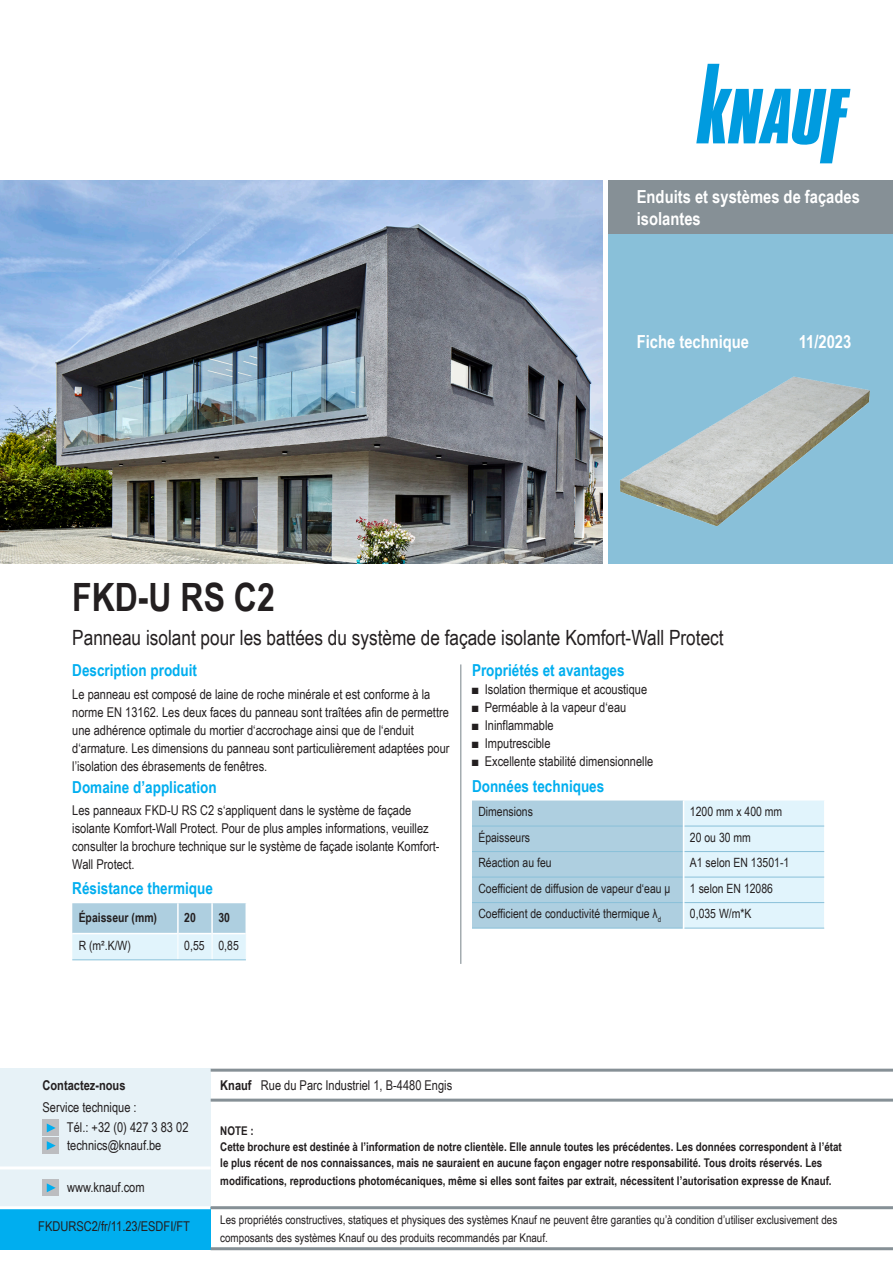
<style>
.page{position:relative;width:893px;height:1263px;background:#fff}
.page>*{position:absolute;margin:0;border:0;box-sizing:border-box;transform-origin:0 0}
.t1{font:700 39px "Arial Narrow";color:#231f20}
.t2{font:21px "Arial Narrow";color:#231f20}
.t3{font:700 18px/21.6px "Arial Narrow";color:#fff}
.Ue3_Beschreibung_11_cyan_TB{font:700 16.5px "Arial Narrow";color:#00aeef}
.Aufz_Eigenschaften_1te_Zeile_TB{font:700 16.5px "Arial Narrow";color:#00aeef}
.Text_TB{font:700 16.5px "Arial Narrow";color:#00aeef}
.Text_TB-2{font:13.5px/18px "Arial Narrow";color:#231f20}
.Tab_Kopf_TB{font:13.5px "Arial Narrow";color:#231f20}
.Tab_Kopf_TB-2{font:700 13.5px "Arial Narrow";color:#231f20}
.Text_TB-3{font:12.75px "Arial Narrow";color:#231f20}
.Tab_Kopf_TB-3{font:700 12.75px "Arial Narrow";color:#231f20}
.Tab_Kopf_TB-4{font:700 12px/16px "Arial Narrow";color:#231f20}
.Tab_Kopf_TB-5{font:12px/18px "Arial Narrow";color:#231f20}
.s1{font-weight:700}
</style>
<div class="page">
<img style="left:0;top:181px;width:603px;height:382px">
<div style="left:608px;top:181px;width:285px;height:382px;background:#89c0d9"></div>
<hr style="left:472px;top:928px;width:211px;height:1px;background:#89c0d9">
<hr style="left:684px;top:928px;width:140px;height:1px;background:#89c0d9">
<svg style="left:472px;top:800px;width:353px;height:128px;background:#c0ddea"></svg>
<div style="left:608px;top:180px;width:285px;height:54px;background:#869096"></div>
<hr style="left:460px;top:664px;width:1px;height:300px;background:#869096">
<svg style="left:72px;top:903px;width:174px;height:56px;background:#c6e0ed"></svg>
<hr style="left:72px;top:933px;width:105px;height:1px;background:#fff">
<hr style="left:179px;top:933px;width:32px;height:1px;background:#fff">
<hr style="left:213px;top:933px;width:33px;height:1px;background:#fff">
<hr style="left:72px;top:959px;width:106px;height:1px;background:#89c0d9">
<hr style="left:178px;top:959px;width:34px;height:1px;background:#89c0d9">
<hr style="left:212px;top:959px;width:34px;height:1px;background:#89c0d9">
<hr style="left:177px;top:903px;width:2px;height:31px;background:#fff">
<hr style="left:211px;top:903px;width:2px;height:31px;background:#fff">
<div style="left:0;top:1069px;width:210px;height:139px;background:#e7f2f7"></div>
<div style="left:0;top:1208px;width:210px;height:42px;background:#00aeef"></div>
<hr style="left:0;top:1166px;width:211px;height:3px;background:#fff">
<hr style="left:0;top:1206px;width:211px;height:3px;background:#fff">
<hr style="left:211px;top:1069px;width:682px;height:3px;background:#869096">
<hr style="left:211px;top:1098px;width:682px;height:3px;background:#869096">
<hr style="left:211px;top:1206px;width:682px;height:3px;background:#869096">
<hr style="left:211px;top:1247px;width:682px;height:3px;background:#869096">
<div style="left:43px;top:1119px;width:16px;height:16px;background:#bcbdc0"></div>
<div style="left:43px;top:1137px;width:16px;height:17px;background:#bcbdc0"></div>
<div style="left:43px;top:1180px;width:16px;height:16px;background:#bcbdc0"></div>
<svg style="left:47px;top:1123px;width:9px;height:9px"></svg>
<svg style="left:47px;top:1141px;width:9px;height:9px"></svg>
<svg style="left:47px;top:1183px;width:9px;height:9px"></svg>
<svg style="left:696px;top:64px;width:154px;height:99px"></svg>
<img style="left:620px;top:376px;width:250px;height:150px">
<p class="t3" style="left:637px;top:185px;width:225px">Enduits et systèmes de façades isolantes</p>
<p class="t3" style="left:637px;top:330px;width:114px">Fiche technique</p>
<p class="t3" style="left:799px;top:330px;width:54px">11/2023</p>
<p class="t1" style="left:72px;top:568px;width:204px">FKD-U RS C2</p>
<p class="t2" style="left:72px;top:622px;width:653px">Panneau isolant pour les battées du système de façade isolante Komfort-Wall Protect</p>
<p class="Ue3_Beschreibung_11_cyan_TB" style="left:72px;top:658px;width:126px">Description produit</p>
<p class="Text_TB-2" style="left:72px;top:684px;width:379px">Le panneau est composé de laine de roche minérale et est conforme à la norme EN 13162. Les deux faces du panneau sont traîtées afin de permettre une adhérence optimale du mortier d‘accrochage ainsi que de l‘enduit d‘armature. Les dimensions du panneau sont particulièrement adaptées pour l’isolation des ébrasements de fenêtres.</p>
<p class="Text_TB" style="left:72px;top:774px;width:146px">Domaine d’application</p>
<p class="Text_TB-2" style="left:72px;top:800px;width:369px">Les panneaux FKD-U RS C2 s‘appliquent dans le système de façade isolante Komfort-Wall Protect. Pour de plus amples informations, veuillez consulter la brochure technique sur le système de façade isolante Komfort-Wall Protect.</p>
<p class="Ue3_Beschreibung_11_cyan_TB" style="left:72px;top:875px;width:142px">Résistance thermique</p>
<p class="Tab_Kopf_TB-3" style="left:79px;top:908px;width:80px">Épaisseur (mm)</p>
<p class="Tab_Kopf_TB-3" style="left:184px;top:908px;width:13px">20</p>
<p class="Tab_Kopf_TB-3" style="left:218px;top:908px;width:13px">30</p>
<p class="Text_TB-3" style="left:79px;top:936px;width:54px">R (m².K/W)</p>
<p class="Text_TB-3" style="left:184px;top:936px;width:22px">0,55</p>
<p class="Text_TB-3" style="left:218px;top:936px;width:22px">0,85</p>
<p class="Aufz_Eigenschaften_1te_Zeile_TB" style="left:472px;top:658px;width:154px">Propriétés et avantages</p>
<p class="Text_TB-2" style="left:472px;top:680px;width:177px">■ Isolation thermique et acoustique</p>
<p class="Text_TB-2" style="left:472px;top:698px;width:156px">■ Perméable à la vapeur d‘eau</p>
<p class="Text_TB-2" style="left:472px;top:716px;width:83px">■ Ininflammable</p>
<p class="Text_TB-2" style="left:472px;top:734px;width:80px">■ Imputrescible</p>
<p class="Text_TB-2" style="left:472px;top:752px;width:183px">■ Excellente stabilité dimensionnelle</p>
<p class="Ue3_Beschreibung_11_cyan_TB" style="left:472px;top:774px;width:134px">Données techniques</p>
<p class="Text_TB-3" style="left:478px;top:802px;width:56px">Dimensions</p>
<p class="Text_TB-3" style="left:690px;top:802px;width:94px">1200 mm x 400 mm</p>
<p class="Text_TB-3" style="left:478px;top:828px;width:53px">Épaisseurs</p>
<p class="Text_TB-3" style="left:690px;top:828px;width:63px">20 ou 30 mm</p>
<p class="Text_TB-3" style="left:478px;top:853px;width:75px">Réaction au feu</p>
<p class="Text_TB-3" style="left:690px;top:853px;width:101px">A1 selon EN 13501-1</p>
<p class="Text_TB-3" style="left:478px;top:879px;width:194px">Coefficient de diffusion de vapeur d‘eau μ</p>
<p class="Text_TB-3" style="left:690px;top:879px;width:85px">1 selon EN 12086</p>
<p class="Text_TB-3" style="left:478px;top:904px;width:184px">Coefficient de conductivité thermique λ<sub>d</sub></p>
<p class="Text_TB-3" style="left:690px;top:904px;width:63px">0,035 W/m*K</p>
<p class="Tab_Kopf_TB-2" style="left:43px;top:1075px;width:85px">Contactez-nous</p>
<p class="Tab_Kopf_TB" style="left:43px;top:1097px;width:96px">Service technique :</p>
<p class="Tab_Kopf_TB" style="left:67px;top:1118px;width:123px">Tél.: +32 (0) 427 3 83 02</p>
<p class="Tab_Kopf_TB" style="left:67px;top:1136px;width:96px">technics@knauf.be</p>
<p class="Tab_Kopf_TB" style="left:67px;top:1177px;width:79px">www.knauf.com</p>
<p class="Tab_Kopf_TB" style="left:38px;top:1216px;width:153px">FKDURSC2/fr/11.23/ESDFI/FT</p>
<p class="Tab_Kopf_TB" style="left:220px;top:1075px;width:233px"><span class="s1">Knauf</span> Rue du Parc Industriel 1, B-4480 Engis</p>
<p class="Tab_Kopf_TB-4" style="left:220px;top:1122px;width:623px">NOTE :<br>Cette brochure est destinée à l’information de notre clientèle. Elle annule toutes les précédentes. Les données correspondent à l’état le plus récent de nos connaissances, mais ne sauraient en aucune façon engager notre responsabilité. Tous droits réservés. Les</p>
<p class="Tab_Kopf_TB-4" style="left:220px;top:1172px;width:613px">modifications, reproductions photomécaniques, même si elles sont faites par extrait, nécessitent l’autorisation expresse de Knauf.</p>
<p class="Tab_Kopf_TB-5" style="left:220px;top:1210px;width:618px">Les propriétés constructives, statiques et physiques des systèmes Knauf ne peuvent être garanties qu’à condition d’utiliser exclusivement des composants des systèmes Knauf ou des produits recommandés par Knauf.</p>
</div>
